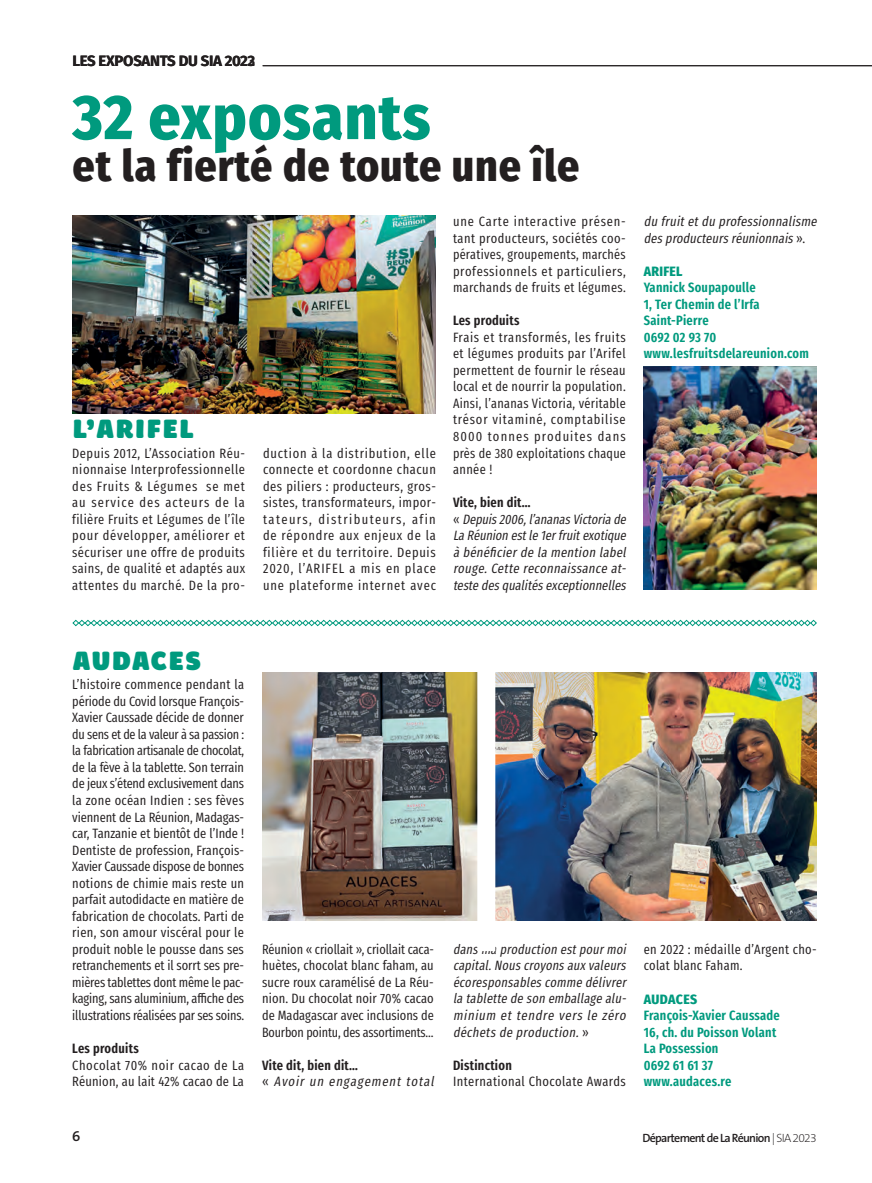
<style>
.page{position:relative;width:872px;height:1183px;background:#fff}
.page>*{position:absolute;margin:0;border:0;box-sizing:border-box;transform-origin:0 0}
.t1{font:800 63px "Fira Sans Condensed";letter-spacing:.02em;color:#009a7e}
.t2{font:800 43.5px "Fira Sans Condensed";letter-spacing:.02em;color:#231f20}
.t3{font:900 27px "Brevia";letter-spacing:.035em;color:#009a7e}
.t4{font:700 15px "Fira Sans";letter-spacing:-.02em;color:#231f20}
.t5{font:600 15px "The Sans B6";color:#231f20}
.t6{font:13.5px/16.5px "Fira Sans Compressed";letter-spacing:.025em;color:#231f20;text-align:justify}
.t7{font:italic 13.5px/16.5px "Fira Sans Compressed";color:#231f20}
.t8{font:600 13.5px/16.5px "Fira Sans Compressed";letter-spacing:.02em;color:#009a7e}
.t9{font:600 13.5px "Fira Sans Compressed";letter-spacing:.02em;color:#231f20}
.t10{font:800 13.5px "Fira Sans Condensed";letter-spacing:.02em;color:#009a7e}
.t11{font:600 12px "The Sans B6";letter-spacing:-.06em;color:#231f20}
.s1{font-weight:600;font-style:normal}
.s2{font-style:normal}
.s3{font-family:"The Sans B2";font-weight:200}
</style>
<div class="page">
<hr style="left:263px;top:65px;width:609px;height:1px;background:#231f20">
<img style="left:73px;top:215px;width:363px;height:199px">
<img style="left:644px;top:366px;width:172px;height:223px">
<img style="left:495px;top:672px;width:321px;height:248px">
<img style="left:263px;top:672px;width:214px;height:248px">
<svg style="left:72px;top:619px;width:745px;height:7px"></svg>
<p class="t4" style="left:72px;top:48px;width:184px">LES EXPOSANTS DU SIA 2022</p>
<h1 class="t1" style="left:73px;top:63px;width:359px">32 exposants</h1>
<p class="t4" style="left:247px;top:48px;width:9px">3</p>
<h2 class="t2" style="left:73px;top:129px;width:508px">et la fierté de toute une île</h2>
<h3 class="t3" style="left:72px;top:411px;width:123px">L’ARIFEL</h3>
<p class="t6" style="left:72px;top:444px;width:174px">Depuis 2012, L’Association Réu&shy;nionnaise Interprofessionnelle des Fruits &amp; Légumes se met au service des acteurs de la filière Fruits et Légumes de l’île pour développer, améliorer et sécuriser une offre de produits sains, de qualité et adaptés aux attentes du marché. De la pro-</p>
<p class="t6" style="left:263px;top:444px;width:174px">duction à la distribution, elle connecte et coordonne chacun des piliers : producteurs, gros&shy;sistes, transformateurs, impor&shy;tateurs, distributeurs, afin de répondre aux enjeux de la filière et du territoire. Depuis 2020, l’ARIFEL a mis en place une plateforme internet avec</p>
<p class="t6" style="left:453px;top:212px;width:174px">une Carte interactive présen&shy;tant producteurs, sociétés coo&shy;pératives, groupements, marchés professionnels et particuliers, marchands de fruits et légumes.</p>
<p class="t9" style="left:453px;top:309px;width:68px">Les produits</p>
<p class="t6" style="left:453px;top:328px;width:174px">Frais et transformés, les fruits et légumes produits par l’Arifel permettent de fournir le réseau local et de nourrir la population.<br>Ainsi, l’ananas Victoria, véritable trésor vitaminé, comptabilise 8000 tonnes produites dans près de 380 exploitations chaque année !</p>
<p class="t7" style="left:453px;top:493px;width:178px"><span class="s1">Vite, bien dit…<br></span><span class="s2">«</span> Depuis2006,l’ananasVictoriade<br>LaRéunion estle1erfruitexotique à bénéficierde la mention label rouge.Cette reconnaissance at&shy;testedesqualitésexceptionnelles</p>
<p class="t7" style="left:644px;top:212px;width:178px">du fruitetdu professionnalisme desproducteursréunionnais<span class="s2">» .</span></p>
<p class="t10" style="left:644px;top:259px;width:40px">ARIFEL</p>
<p class="t8" style="left:644px;top:278px;width:167px">Yannick Soupapoulle<br>1, Ter Chemin de l’Irfa<br>Saint-Pierre<br>0692 02 93 70 www.lesfruitsdelareunion.com</p>
<h3 class="t3" style="left:72px;top:643px;width:130px">AUDACES</h3>
<p class="t6" style="left:72px;top:675px;width:173px">L’histoire commence pendant la période du Covid lorsque François-Xavier Caussade décide de donner du sens et de la valeur à sa passion : la fabrication artisanale de chocolat, de la fève à la tablette. Son terrain de jeux s’étend exclusivement dans la zone océan Indien : ses fèves viennent de La Réunion, Madagas&shy;car, Tanzanie et bientôt de l’Inde !<br>Dentiste de profession, François-Xavier Caussade dispose de bonnes notions de chimie mais reste un parfait autodidacte en matière de fabrication de chocolats. Parti de rien, son amour viscéral pour le produit noble le pousse dans ses retranchements et il sorrt ses pre&shy;mières tablettes dont même le pac&shy;kaging, sans aluminium, affiche des illustrations réalisées par ses soins.</p>
<p class="t9" style="left:72px;top:1037px;width:68px">Les produits</p>
<p class="t6" style="left:72px;top:1056px;width:173px">Chocolat 70% noir cacao de La<br>Réunion, au lait 42% cacao de La</p>
<p class="t6" style="left:262px;top:940px;width:173px">Réunion « criollait », criollait caca&shy;huètes, chocolat blanc faham, au sucre roux caramélisé de La Réu&shy;nion. Du chocolat noir 70% cacao de Madagascar avec inclusions de Bourbon pointu, des assortiments…</p>
<p class="t7" style="left:262px;top:1056px;width:177px"><span class="s1">Vite dit, bien dit…<br></span><span class="s2">«</span> Avoir un engagement total</p>
<p class="t7" style="left:453px;top:940px;width:178px;text-align:justify">dansma production estpourmoi capital.Nouscroyonsauxvaleurs écoresponsablescomme délivrer la tablette de son emballage alu&shy;minium et tendre vers le zéro déchets de production.<span class="s2">»</span></p>
<p class="t9" style="left:453px;top:1053px;width:60px">Distinction</p>
<p class="t6" style="left:453px;top:1072px;width:174px">International Chocolate Awards</p>
<p class="t6" style="left:644px;top:940px;width:174px">en 2022 : médaille d’Argent cho&shy;colat blanc Faham.</p>
<p class="t10" style="left:644px;top:986px;width:55px">AUDACES</p>
<p class="t8" style="left:644px;top:1006px;width:138px">François-Xavier Caussade<br>16, ch. du Poisson Volant<br>La Possession<br>0692 61 61 37 www.audaces.re</p>
<p class="t5" style="left:72px;top:1127px;width:10px">6</p>
<p class="t11" style="left:642px;top:1131px;width:176px">Département de La Réunion <span class="s3">| SIA 2023</span></p>
</div>
